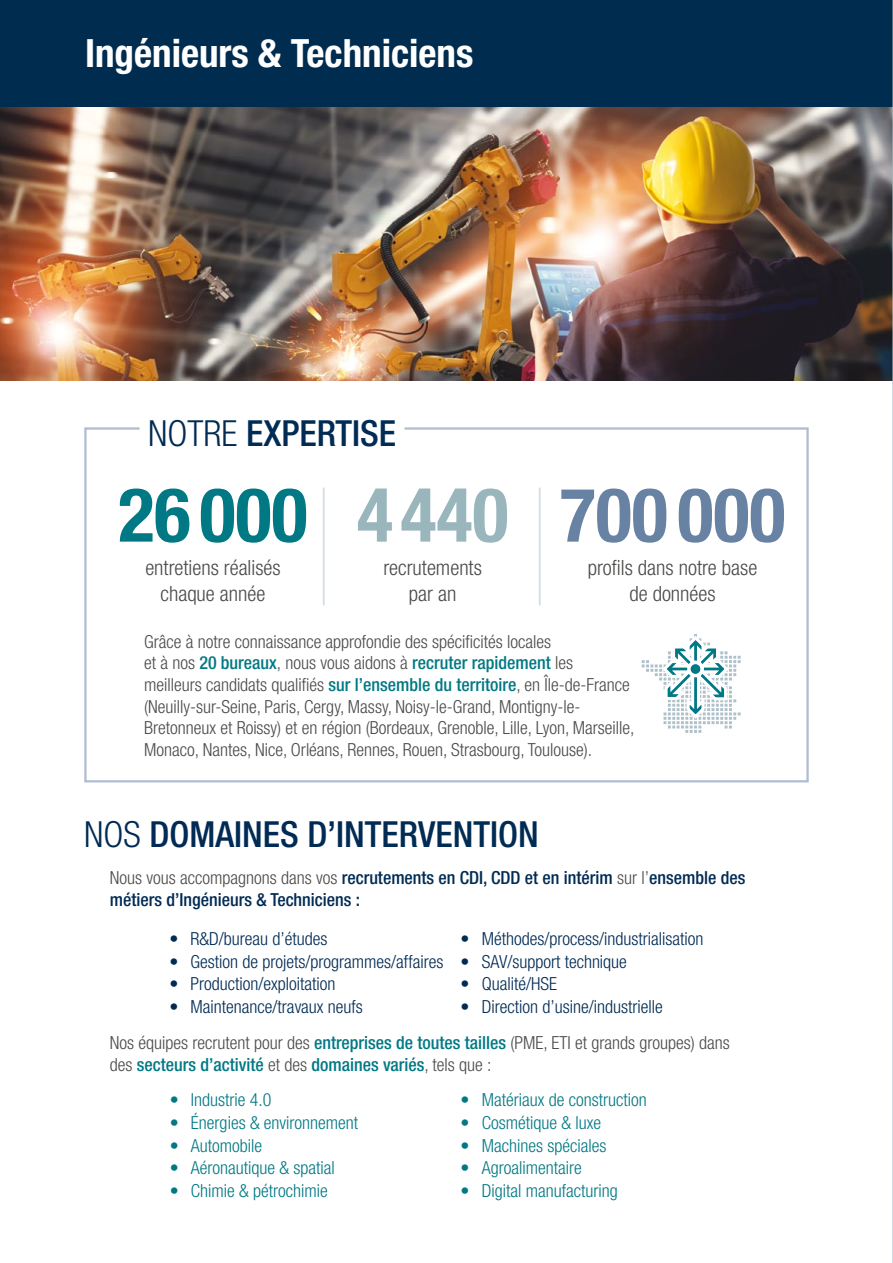
<style>
.page{position:relative;width:893px;height:1263px;background:#fff}
.page>*{position:absolute;margin:0;border:0;box-sizing:border-box;transform-origin:0 0}
.t1{font:700 condensed 75px "Helvetica Neue LT Com";color:#6882a3}
.t2{font:700 condensed 75px "Helvetica Neue LT Com";color:#007984}
.t3{font:700 condensed 75px "Helvetica Neue LT Com";color:#9ab6bd}
.t4{font:700 condensed 39px "Helvetica Neue LT Std";color:#fff}
.t5{font:500 condensed 36px "Helvetica Neue LT Com";color:#002b54}
.t6{font:300 condensed 21px/25.2px "Helvetica Neue LT Com";color:#4a4a49;text-align:center}
.t7{font:300 condensed 18px/21.6px "Helvetica Neue LT Com";color:#4a4a49}
.t8{font:300 condensed 18px "Helvetica Neue LT Com";color:#007984}
.t9{font:300 condensed 18px "Helvetica Neue LT Com";color:#002b54}
.t10{font:500 condensed 18px/21.6px "Helvetica Neue LT Com";color:#002b54}
.t11{font:500 condensed 18px "Helvetica Neue LT Com";color:#007984}
.s1{font-weight:300}
.s2{font-weight:500;color:#007984}
.s3{font-weight:300;color:#4a4a49}
.s4{color:#002b54}
</style>
<div class="page">
<img style="left:0;top:106px;width:892px;height:275px">
<div style="left:0;top:0;width:893px;height:106px;background:#002c50"></div>
<div style="left:84px;top:427px;width:725px;height:355px;border:2px solid #afbcd1"></div>
<hr style="left:539px;top:488px;width:2px;height:117px;background:#d1dce3">
<hr style="left:323px;top:488px;width:2px;height:117px;background:#d1dce3">
<div style="left:140px;top:408px;width:265px;height:44px;background:#fff"></div>
<svg style="left:642px;top:634px;width:99px;height:99px"></svg>
<div style="left:690px;top:663px;width:11px;height:11px;background:#007984;border-radius:50%"></div>
<div style="left:689px;top:663px;width:12px;height:12px;border:1px solid #fff;border-radius:50%"></div>
<hr style="left:892px;top:0;width:1px;height:1263px;background:#a5b9c4">
<h2 class="t4" style="left:85px;top:30px;width:390px">Ingénieurs &amp; Techniciens</h2>
<h3 class="t5" style="left:148px;top:412px;width:249px"><span class="s1">NOTRE</span> EXPERTISE</h3>
<h1 class="t2" style="left:118px;top:470px;width:191px">26 000</h1>
<p class="t6" style="left:145px;top:555px;width:137px">entretiens réalisés chaque année</p>
<h1 class="t3" style="left:357px;top:470px;width:153px">4 440</h1>
<p class="t6" style="left:383px;top:555px;width:100px">recrutements par an</p>
<h1 class="t1" style="left:560px;top:470px;width:227px">700 000</h1>
<p class="t6" style="left:588px;top:555px;width:171px">profils dans notre base de données</p>
<p class="t7" style="left:144px;top:630px;width:492px">Grâce à notre connaissance approfondie des spécificités locales<br>et à nos <span class="s2">20 bureaux</span>, nous vous aidons à <span class="s2">recruter rapidement</span> les meilleurs candidats qualifiés <span class="s2">sur l’ensemble du territoire</span>, en Île-de-France (Neuilly-sur-Seine, Paris, Cergy, Massy, Noisy-le-Grand, Montigny-le-Bretonneux et Roissy) et en région (Bordeaux, Grenoble, Lille, Lyon, Marseille, Monaco, Nantes, Nice, Orléans, Rennes, Rouen, Strasbourg, Toulouse).</p>
<h3 class="t5" style="left:84px;top:813px;width:456px"><span class="s1">NOS</span> DOMAINES D’INTERVENTION</h3>
<p class="t10" style="left:110px;top:867px;width:637px"><span class="s3">Nous vous accompagnons dans vos</span> recrutements en CDI, CDD et en intérim <span class="s3">sur l’</span>ensemble des métiers d’Ingénieurs &amp; Techniciens :</p>
<p class="t9" style="left:461px;top:928px;width:244px">• Méthodes/process/industrialisation</p>
<p class="t9" style="left:461px;top:951px;width:168px">• SAV/support technique</p>
<p class="t9" style="left:461px;top:974px;width:98px">• Qualité/HSE</p>
<p class="t7" style="left:110px;top:989px;width:621px;line-height:36.2px;text-indent:351px"><span class="s4">• Direction d’usine/industrielle<br></span>Nos équipes recrutent pour des <span class="s2">entreprises de toutes tailles</span> (PME, ETI et grands groupes) dans</p>
<p class="t11" style="left:110px;top:1054px;width:383px"><span class="s3">des</span> secteurs d’activité <span class="s3">et des</span> domaines variés<span class="s3">, tels que :</span></p>
<p class="t9" style="left:169px;top:928px;width:160px">• R&amp;D/bureau d’études</p>
<p class="t9" style="left:169px;top:951px;width:276px">• Gestion de projets/programmes/affaires</p>
<p class="t9" style="left:169px;top:974px;width:168px">• Production/exploitation</p>
<p class="t9" style="left:169px;top:996px;width:195px">• Maintenance/travaux neufs</p>
<p class="t8" style="left:170px;top:1089px;width:103px">• Industrie 4.0</p>
<p class="t8" style="left:170px;top:1112px;width:190px">• Énergies &amp; environnement</p>
<p class="t8" style="left:170px;top:1135px;width:94px">• Automobile</p>
<p class="t8" style="left:170px;top:1158px;width:167px">• Aéronautique &amp; spatial</p>
<p class="t8" style="left:170px;top:1180px;width:160px">• Chimie &amp; pétrochimie</p>
<p class="t8" style="left:461px;top:1089px;width:188px">• Matériaux de construction</p>
<p class="t8" style="left:461px;top:1112px;width:142px">• Cosmétique &amp; luxe</p>
<p class="t8" style="left:461px;top:1135px;width:147px">• Machines spéciales</p>
<p class="t8" style="left:461px;top:1158px;width:123px">• Agroalimentaire</p>
<p class="t8" style="left:461px;top:1180px;width:159px">• Digital manufacturing</p>
</div>
